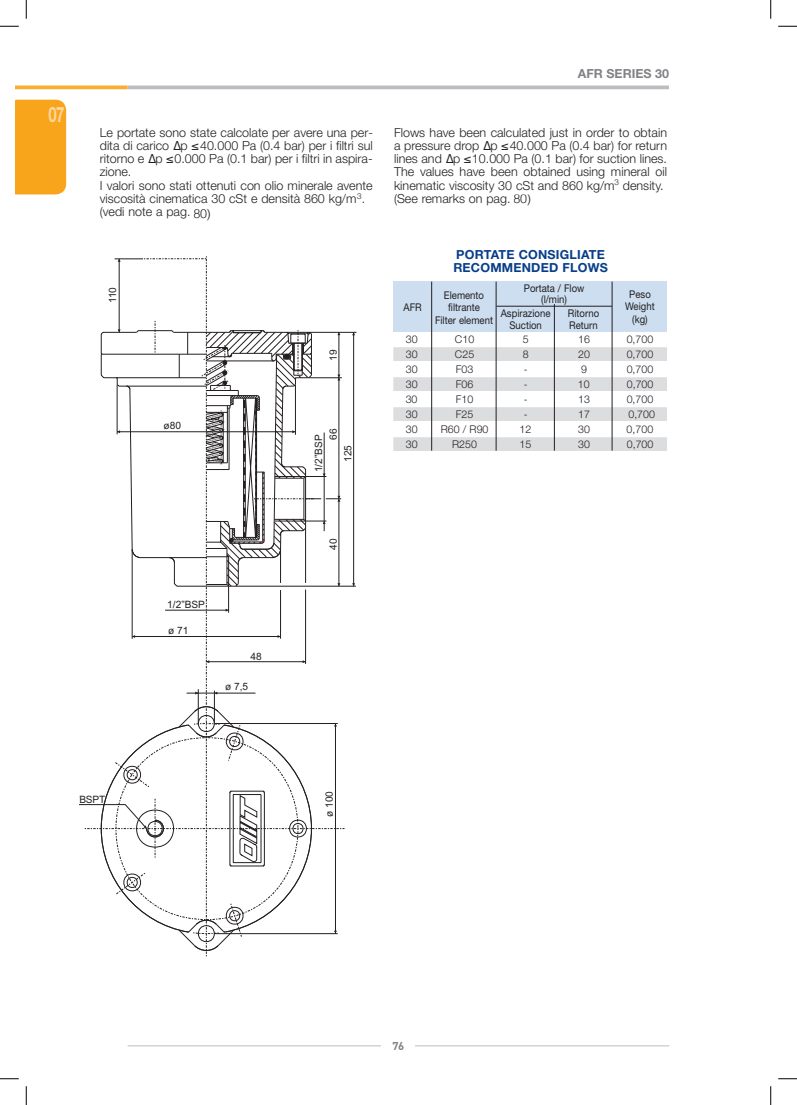
<style>
.page{position:relative;width:797px;height:1105px;background:#fff}
.page>*{position:absolute;margin:0;border:0;box-sizing:border-box;transform-origin:0 0}
.t1{font:700 21.25px "Helvetica Neue LT Std";color:#fed7a0;scale:.7 1}
.t2{font:300 12.5px/13.1px "Helvetica Neue";color:#231f20}
.t3{font:700 12.5px/13.1px "Helvetica Neue";letter-spacing:.015em;color:#083e89}
.t4{font:700 12.5px "Helvetica Neue LT Std";color:#808285}
.t5{font:300 12.5px "Helvetica";color:#231f20}
.t6{font:700 11.25px "DIN Pro";color:#808285}
.t7{font:300 10.62px "Helvetica Neue";color:#231f20}
.t8{font:10.62px/12.5px "Helvetica Neue";color:#231f20;text-align:center;scale:.9 1}
.t9{font:10.12px "Arial";letter-spacing:-.015em;color:#231f20}
.s1{font-family:"Helvetica";font-weight:400}
</style>
<div class="page">
<hr style="left:128px;top:1045px;width:541px;height:1px;background:#bcbdc0">
<div style="left:382px;top:1032px;width:33px;height:35px;background:#fff"></div>
<svg style="left:128px;top:85px;width:541px;height:4px;background:#c4c5c7"></svg>
<svg style="left:16px;top:85px;width:112px;height:4px"></svg>
<div style="left:16px;top:100px;width:50px;height:94px;background:#f9a51b"></div>
<div style="left:393px;top:347px;width:274px;height:14px;background:#dcdddf"></div>
<div style="left:393px;top:377px;width:274px;height:14px;background:#dcdddf"></div>
<div style="left:393px;top:407px;width:274px;height:14px;background:#dcdddf"></div>
<div style="left:393px;top:437px;width:274px;height:14px;background:#dcdddf"></div>
<div style="left:393px;top:282px;width:274px;height:50px;background:#ccdef0"></div>
<hr style="left:431px;top:282px;width:1px;height:169px;background:#231f20">
<hr style="left:496px;top:282px;width:1px;height:169px;background:#231f20">
<hr style="left:554px;top:304px;width:1px;height:147px;background:#231f20">
<hr style="left:612px;top:282px;width:1px;height:169px;background:#231f20">
<hr style="left:496px;top:306px;width:116px;height:1px;background:#231f20">
<hr style="left:310px;top:332px;width:46px;height:1px;background:#231f20">
<hr style="left:236px;top:586px;width:120px;height:1px;background:#231f20">
<hr style="left:353px;top:332px;width:1px;height:254px;background:#231f20">
<svg style="left:79px;top:256px;width:265px;height:701px"></svg>
<svg style="left:0;top:25px;width:19px;height:2px"></svg>
<svg style="left:778px;top:25px;width:19px;height:2px"></svg>
<svg style="left:0;top:1078px;width:19px;height:1px"></svg>
<svg style="left:778px;top:1078px;width:19px;height:1px"></svg>
<svg style="left:25px;top:0;width:2px;height:19px"></svg>
<svg style="left:25px;top:1086px;width:2px;height:19px"></svg>
<svg style="left:770px;top:0;width:1px;height:19px"></svg>
<svg style="left:770px;top:1086px;width:1px;height:19px"></svg>
<h1 class="t1" style="left:48px;top:101px;width:24px">07</h1>
<p class="t4" style="left:578px;top:65px;width:92px">AFR SERIES 30</p>
<p class="t2" style="left:100px;top:126px;width:275px">Le portate sono state calcolate per avere una per&shy;dita di carico <span class="s1">∆</span>p <span class="s1">≤</span>40.000 Pa (0.4 bar) per i filtri sul ritorno e <span class="s1">∆</span>p <span class="s1">≤</span>0.000 Pa (0.1 bar) per i filtri in aspira&shy;zione.<br>I valori sono stati ottenuti con olio minerale avente viscosità cinematica 30 cSt e densità 860 kg/m<sup>3</sup>. (vedi note a pag. 8)</p>
<p class="t2" style="left:394px;top:126px;width:274px">Flows have been calculated just in order to obtain a pressure drop <span class="s1">∆</span>p <span class="s1">≤</span>40.000 Pa (0.4 bar) for return lines and <span class="s1">∆</span>p <span class="s1">≤</span>10.000 Pa (0.1 bar) for suction lines.<br>The values have been obtained using mineral oil kinematic viscosity 30 cSt and 860 kg/m<sup>3</sup> density. (See remarks on pag. )</p>
<p class="t5" style="left:513px;top:188px;width:19px">80)</p>
<p class="t5" style="left:193px;top:202px;width:19px">80)</p>
<p class="t9" style="left:107px;top:303px;width:18px;rotate:-90deg">011</p>
<p class="t9" style="left:164px;top:420px;width:19px">ø80</p>
<p class="t9" style="left:167px;top:599px;width:39px">1/2”BSP</p>
<p class="t9" style="left:168px;top:624px;width:22px">ø 71</p>
<p class="t9" style="left:250px;top:650px;width:13px">48</p>
<p class="t9" style="left:225px;top:681px;width:25px">ø 7,5</p>
<p class="t9" style="left:327px;top:361px;width:13px;rotate:-90deg">91</p>
<p class="t9" style="left:327px;top:440px;width:13px;rotate:-90deg">66</p>
<p class="t9" style="left:313px;top:472px;width:39px;rotate:-90deg">B”2/1 S P</p>
<p class="t9" style="left:342px;top:462px;width:18px;rotate:-90deg">521</p>
<p class="t9" style="left:327px;top:550px;width:13px;rotate:-90deg">04</p>
<p class="t8" style="left:403px;top:301px;width:22px">AFR</p>
<p class="t3" style="left:453px;top:247px;width:156px">PORTATE CONSIGLIATE<br>RECOMMENDED FLOWS</p>
<p class="t8" style="left:435px;top:289px;width:66px">Elemento filtrante<br>Filter element</p>
<p class="t8" style="left:524px;top:282px;width:69px;line-height:11.2px">Portata / Flow (l/min)</p>
<p class="t8" style="left:501px;top:308px;width:57px;line-height:11.2px">Aspirazione<br>Suction</p>
<p class="t8" style="left:568px;top:308px;width:36px;line-height:11.2px;text-align:left">Ritorno<br>Return</p>
<p class="t8" style="left:625px;top:288px;width:34px">Peso<br>Weight (kg)</p>
<p class="t7" style="left:406px;top:333px;width:13px">30</p>
<p class="t7" style="left:455px;top:333px;width:21px">C10</p>
<p class="t7" style="left:523px;top:333px;width:7px">5</p>
<p class="t7" style="left:578px;top:333px;width:13px">16</p>
<p class="t7" style="left:626px;top:333px;width:28px">0,700</p>
<p class="t7" style="left:406px;top:348px;width:13px">30</p>
<p class="t7" style="left:455px;top:348px;width:21px">C25</p>
<p class="t7" style="left:523px;top:348px;width:7px">8</p>
<p class="t7" style="left:578px;top:348px;width:13px">20</p>
<p class="t7" style="left:626px;top:348px;width:28px">0,700</p>
<p class="t7" style="left:406px;top:363px;width:13px">30</p>
<p class="t7" style="left:456px;top:363px;width:19px">F03</p>
<p class="t7" style="left:523px;top:363px;width:5px">-</p>
<p class="t7" style="left:581px;top:363px;width:7px">9</p>
<p class="t7" style="left:626px;top:363px;width:28px">0,700</p>
<p class="t7" style="left:406px;top:378px;width:13px">30</p>
<p class="t7" style="left:456px;top:378px;width:19px">F06</p>
<p class="t7" style="left:523px;top:378px;width:5px">-</p>
<p class="t7" style="left:578px;top:378px;width:13px">10</p>
<p class="t7" style="left:627px;top:378px;width:28px">0,700</p>
<p class="t7" style="left:406px;top:393px;width:13px">30</p>
<p class="t7" style="left:456px;top:393px;width:19px">F10</p>
<p class="t7" style="left:523px;top:393px;width:5px">-</p>
<p class="t7" style="left:578px;top:393px;width:13px">13</p>
<p class="t7" style="left:626px;top:393px;width:28px">0,700</p>
<p class="t7" style="left:406px;top:408px;width:13px">30</p>
<p class="t7" style="left:456px;top:408px;width:19px">F25</p>
<p class="t7" style="left:523px;top:408px;width:5px">-</p>
<p class="t7" style="left:578px;top:408px;width:13px">17</p>
<p class="t7" style="left:628px;top:408px;width:28px">0,700</p>
<p class="t7" style="left:406px;top:423px;width:13px">30</p>
<p class="t7" style="left:440px;top:423px;width:49px">R60 / R90</p>
<p class="t7" style="left:519px;top:423px;width:13px">12</p>
<p class="t7" style="left:578px;top:423px;width:13px">30</p>
<p class="t7" style="left:626px;top:423px;width:28px">0,700</p>
<p class="t7" style="left:406px;top:438px;width:13px">30</p>
<p class="t7" style="left:452px;top:438px;width:26px">R250</p>
<p class="t7" style="left:519px;top:438px;width:13px">15</p>
<p class="t7" style="left:578px;top:438px;width:13px">30</p>
<p class="t7" style="left:626px;top:438px;width:28px">0,700</p>
<p class="t9" style="left:63px;top:793px;width:44px">1/8”BSPT</p>
<p class="t9" style="left:323px;top:817px;width:27px;rotate:-90deg">ø 001</p>
<p class="t6" style="left:392px;top:1037px;width:13px">76</p>
</div>
